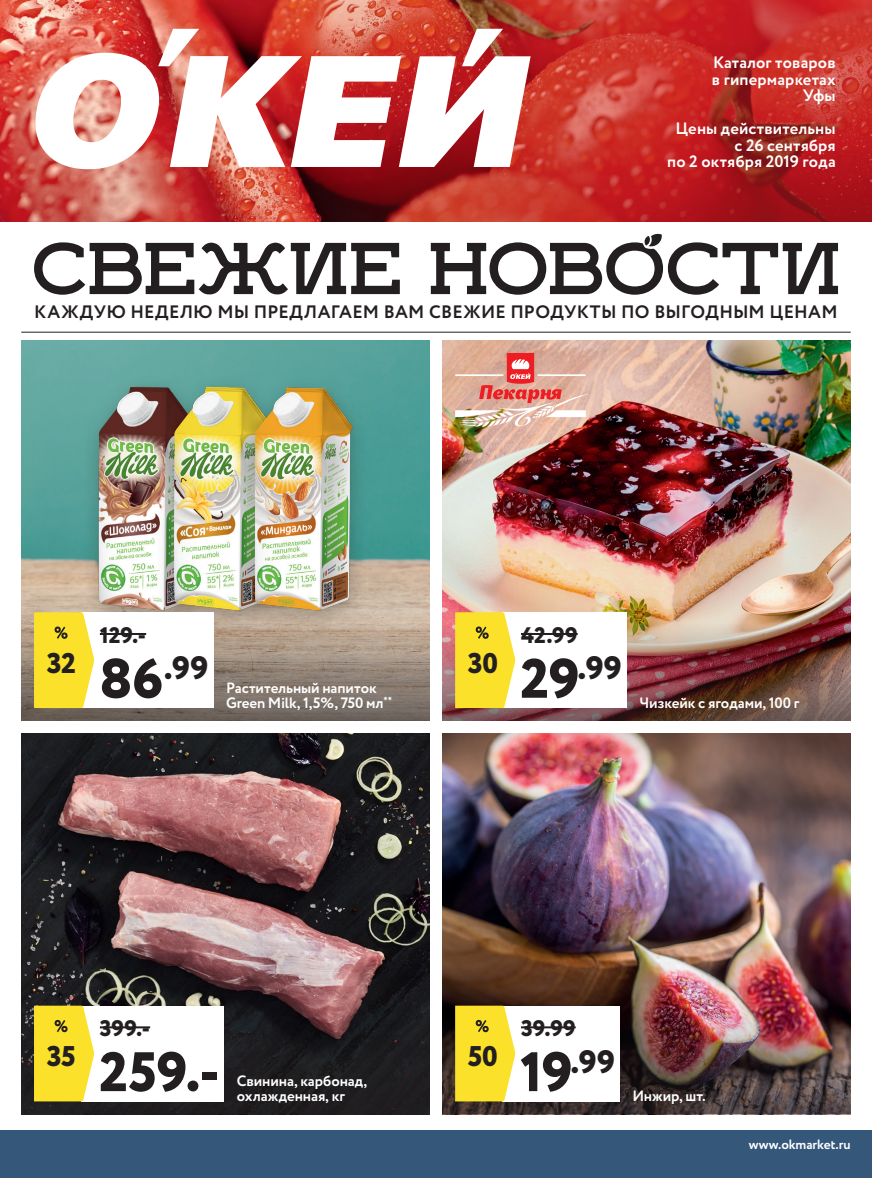
<style>
.page{position:relative;width:872px;height:1178px;background:#fff}
.page>*{position:absolute;margin:0;border:0;box-sizing:border-box;transform-origin:0 0}
.t1{font:69px "Ikra Slab";letter-spacing:.005em;color:#231f20}
.fresh_dominant_red{font:800 55.5px "Circe";color:#231f20}
.fresh_dominant_red-2{font:800 32.4px "Circe";color:#231f20}
.fresh_discount{font:800 28.5px "Circe";letter-spacing:-.02em;color:#231f20}
.fresh_dominant_black{font:800 22.5px "Circe";color:#231f20}
.t2{font:700 18px "Circe";letter-spacing:.015em;color:#231f20}
.t3{font:700 16.5px/16.5px "Circe";letter-spacing:.01em;color:#fff;text-align:right}
.fresh_dominant_text{font:700 15px/15px "Circe";letter-spacing:-.005em;color:#fff}
.t4{font:700 13.5px "Circe";letter-spacing:-.005em;color:#fff}
.s1{font-size:55.5px}
</style>
<div class="page">
<div style="left:0;top:1130px;width:872px;height:48px;background:#34577a"></div>
<img style="left:442px;top:340px;width:408px;height:282px">
<img style="left:442px;top:622px;width:408px;height:99px">
<svg style="left:455px;top:353px;width:134px;height:74px;background:#e1a697"></svg>
<div style="left:502px;top:612px;width:125px;height:96px;background:#fff"></div>
<hr style="left:521px;top:633px;width:56px;height:2px;background:#231f20">
<svg style="left:455px;top:612px;width:60px;height:96px;background:#f8e03d"></svg>
<img style="left:442px;top:733px;width:408px;height:282px">
<img style="left:442px;top:1015px;width:408px;height:99px">
<div style="left:502px;top:1006px;width:117px;height:95px;background:#fff"></div>
<hr style="left:521px;top:1026px;width:54px;height:2px;background:#231f20">
<svg style="left:455px;top:1006px;width:60px;height:95px;background:#f7e03c"></svg>
<img style="left:21px;top:733px;width:408px;height:282px">
<div style="left:21px;top:1015px;width:408px;height:99px;background:#231f20"></div>
<div style="left:81px;top:1006px;width:143px;height:95px;background:#fff"></div>
<hr style="left:100px;top:1026px;width:50px;height:2px;background:#231f20">
<svg style="left:34px;top:1006px;width:60px;height:95px;background:#f8e03c"></svg>
<img style="left:21px;top:340px;width:408px;height:282px">
<svg style="left:21px;top:622px;width:408px;height:99px;background:#8c7f73"></svg>
<img style="left:85px;top:373px;width:281px;height:266px">
<div style="left:81px;top:612px;width:132px;height:96px;background:#fff"></div>
<hr style="left:100px;top:633px;width:46px;height:2px;background:#231f20">
<svg style="left:34px;top:612px;width:60px;height:96px;background:#f8e03d"></svg>
<img style="left:0;top:0;width:169px;height:221px">
<svg style="left:169px;top:0;width:703px;height:222px;background:#bc2f2a"></svg>
<svg style="left:29px;top:29px;width:501px;height:141px"></svg>
<hr style="left:21px;top:332px;width:829px;height:1px;background:#231f20">
<svg style="left:640px;top:191px;width:26px;height:56px"></svg>
<p class="t3" style="left:712px;top:55px;width:125px">Каталог товаров в гипермаркетах<br>Уфы</p>
<p class="t3" style="left:667px;top:121px;width:170px">Цены действительны с 26 сентября<br>по 2 октября 2019 года</p>
<h1 class="t1" style="left:32px;top:225px;width:809px">СВЕЖИЕ НОВОСТИ</h1>
<p class="t2" style="left:34px;top:300px;width:805px">КАЖДУЮ НЕДЕЛЮ МЫ ПРЕДЛАГАЕМ ВАМ СВЕЖИЕ ПРОДУКТЫ ПО ВЫГОДНЫМ ЦЕНАМ</p>
<p class="fresh_discount" style="left:47px;top:644px;width:31px">32</p>
<p class="fresh_dominant_black" style="left:100px;top:620px;width:48px">129.-</p>
<p class="fresh_dominant_red-2" style="left:99px;top:646px;width:111px"><span class="s1">86</span>.99</p>
<p class="fresh_dominant_text" style="left:226px;top:681px;width:167px">Растительный напиток<br>Green Milk, 1,5%, 750 мл<sup>**</sup></p>
<p class="fresh_discount" style="left:468px;top:644px;width:32px">30</p>
<p class="fresh_dominant_black" style="left:521px;top:620px;width:58px">42.99</p>
<p class="fresh_dominant_red-2" style="left:520px;top:646px;width:103px"><span class="s1">29</span>.99</p>
<p class="fresh_dominant_text" style="left:639px;top:696px;width:161px">Чизкейк с ягодами, 100 г</p>
<p class="fresh_discount" style="left:47px;top:1037px;width:30px">35</p>
<p class="fresh_dominant_black" style="left:100px;top:1013px;width:52px">399.-</p>
<p class="fresh_dominant_red" style="left:99px;top:1034px;width:122px">259.-</p>
<p class="fresh_dominant_text" style="left:237px;top:1074px;width:132px">Свинина, карбонад, охлажденная, кг</p>
<p class="fresh_discount" style="left:468px;top:1037px;width:31px">50</p>
<p class="fresh_dominant_black" style="left:521px;top:1013px;width:56px">39.99</p>
<p class="fresh_dominant_red-2" style="left:520px;top:1039px;width:96px"><span class="s1">19</span>.99</p>
<p class="fresh_dominant_text" style="left:632px;top:1089px;width:75px">Инжир, шт.</p>
<p class="t4" style="left:749px;top:1135px;width:103px">www.okmarket.ru</p>
</div>
